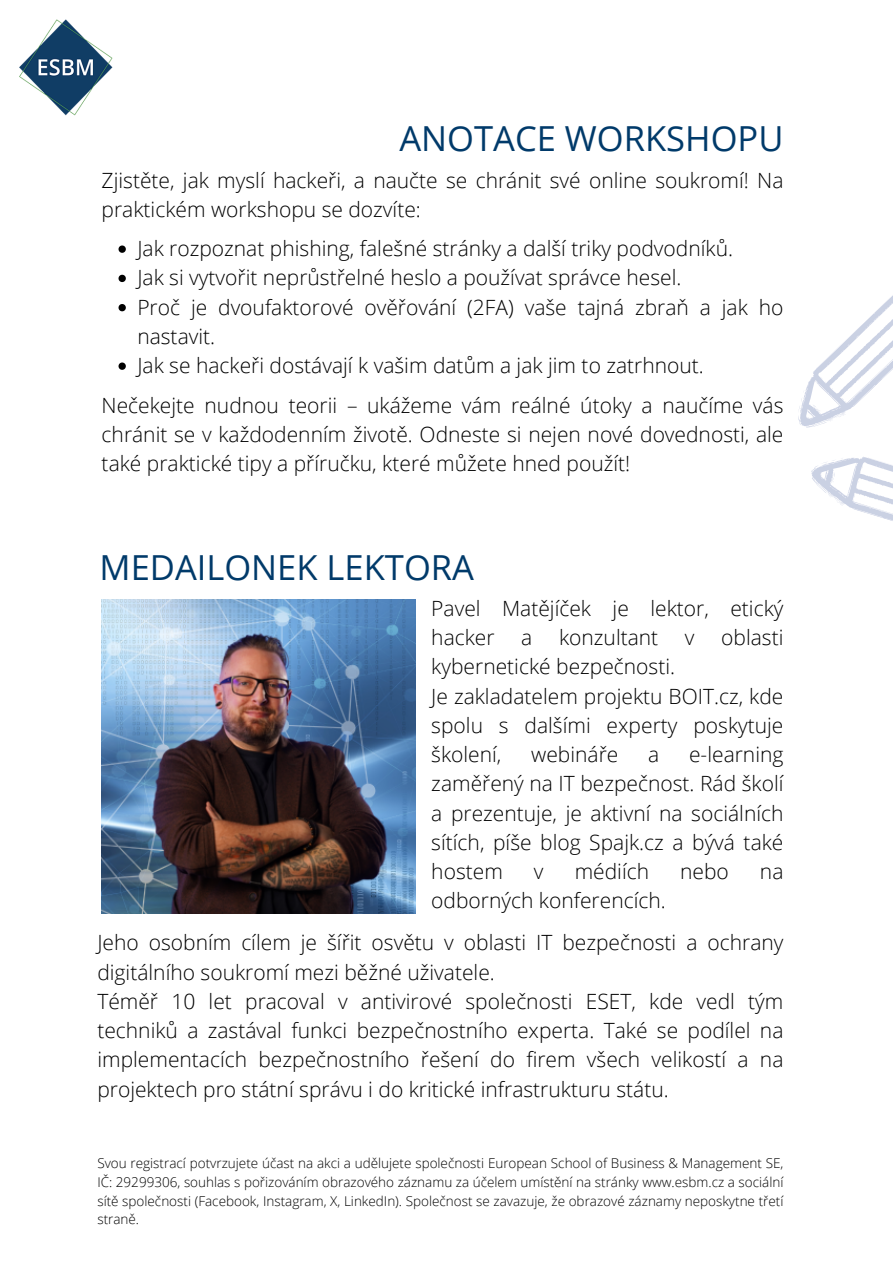
<style>
.page{position:relative;width:893px;height:1263px;background:#fff}
.page>*{position:absolute;margin:0;border:0;box-sizing:border-box;transform-origin:0 0}
.t1{font:34.5px "Open Sans";color:#003a6a}
.t2{font:300 21px/29.2px "Open Sans";color:#000}
.t3{font:300 13.5px/18.6px "Open Sans";color:#000;text-align:justify}
</style>
<div class="page">
<img style="left:19px;top:19px;width:94px;height:97px">
<svg style="left:798px;top:295px;width:95px;height:226px"></svg>
<img style="left:102px;top:600px;width:313px;height:313px">
<svg style="left:118px;top:245px;width:8px;height:8px"></svg>
<svg style="left:118px;top:275px;width:8px;height:7px"></svg>
<svg style="left:118px;top:304px;width:8px;height:7px"></svg>
<svg style="left:118px;top:362px;width:8px;height:8px"></svg>
<h2 class="t1" style="left:399px;top:115px;width:385px">ANOTACE WORKSHOPU</h2>
<h1 class="t2" style="left:102px;top:165px;width:683px">Zjistěte, jak myslí hackeři, a naučte se chránit své online soukromí! Na praktickém workshopu se dozvíte:</h1>
<h2 class="t2" style="left:137px;top:233px;width:597px">Jak rozpoznat phishing, falešné stránky a další triky podvodníků.</h2>
<p class="t2" style="left:137px;top:263px;width:545px">Jak si vytvořit neprůstřelné heslo a používat správce hesel.</p>
<p class="t2" style="left:137px;top:292px;width:647px">Proč je dvoufaktorové ověřování (2FA) vaše tajná zbraň a jak ho nastavit.</p>
<p class="t2" style="left:137px;top:350px;width:568px">Jak se hackeři dostávají k vašim datům a jak jim to zatrhnout.</p>
<p class="t2" style="left:102px;top:390px;width:683px;text-align:justify">Nečekejte nudnou teorii – ukážeme vám reálné útoky a naučíme vás chránit se v každodenním životě. Odneste si nejen nové dovednosti, ale také praktické tipy a příručku, které můžete hned použít!</p>
<p class="t1" style="left:99px;top:543px;width:376px">MEDAILONEK LEKTORA</p>
<p class="t2" style="left:431px;top:593px;width:354px">Pavel Matějíček je lektor, etický hacker</p>
<p class="t2" style="left:521px;top:622px;width:13px">a</p>
<p class="t2" style="left:559px;top:622px;width:101px">konzultant</p>
<p class="t2" style="left:685px;top:622px;width:11px">v</p>
<p class="t2" style="left:721px;top:622px;width:64px">oblasti</p>
<p class="t2" style="left:431px;top:651px;width:354px">kybernetické bezpečnosti.<br>Je zakladatelem projektu BOIT.cz, kde spolu s dalšími experty poskytuje školení,</p>
<p class="t2" style="left:531px;top:739px;width:89px">webináře</p>
<p class="t2" style="left:648px;top:739px;width:13px">a</p>
<p class="t2" style="left:431px;top:739px;width:354px;text-align:justify;text-indent:258px">e-learning zaměřený na IT bezpečnost. Rád školí a prezentuje, je aktivní na sociálních sítích, píše blog Spajk.cz a bývá také hostem</p>
<p class="t2" style="left:534px;top:856px;width:11px">v</p>
<p class="t2" style="left:574px;top:856px;width:76px">médiích</p>
<p class="t2" style="left:680px;top:856px;width:50px">nebo</p>
<p class="t2" style="left:760px;top:856px;width:25px">na</p>
<p class="t2" style="left:431px;top:885px;width:236px">odborných konferencích.</p>
<h1 class="t2" style="left:97px;top:927px;width:687px">Jeho osobním cílem je šířit osvětu v oblasti IT bezpečnosti a ochrany digitálního soukromí mezi běžné uživatele.<br>Téměř 10 let pracoval v antivirové společnosti ESET, kde vedl tým techniků a zastával funkci bezpečnostního experta. Také se podílel na implementacích bezpečnostního řešení do firem všech velikostí a na projektech pro státní správu i do kritické infrastrukturu státu.</h1>
<p class="t3" style="left:97px;top:1154px;width:687px">Svou registrací potvrzujete účast na akci a udělujete společnosti European School of Business &amp; Management SE, IČ: 29299306, souhlas s pořizováním obrazového záznamu za účelem umístění na stránky www.esbm.cz a sociální sítě společnosti (Facebook, Instagram, X, LinkedIn). Společnost se zavazuje, že obrazové záznamy neposkytne třetí straně.</p>
</div>
